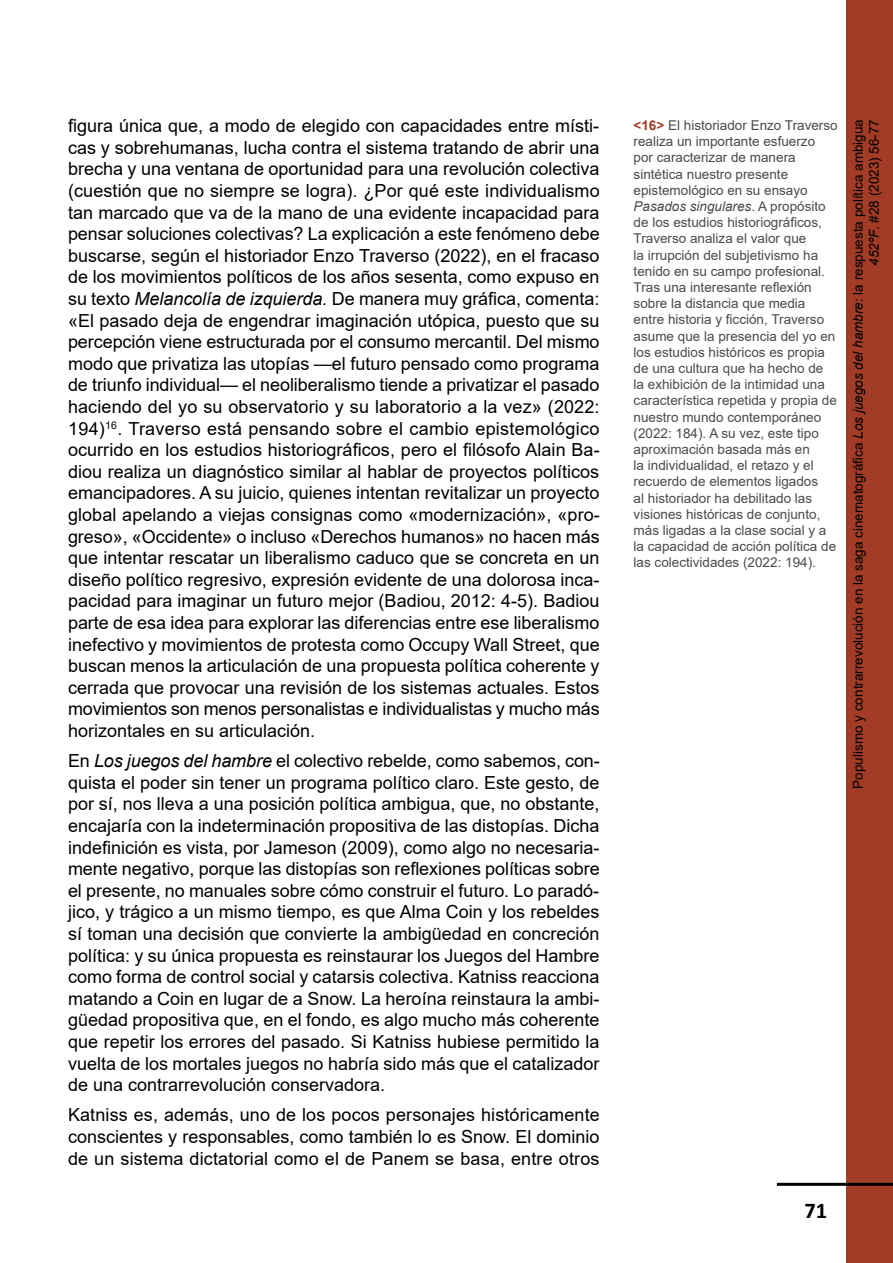
<style>
.page{position:relative;width:893px;height:1263px;background:#fff}
.page>*{position:absolute;margin:0;border:0;box-sizing:border-box;transform-origin:0 0}
.t1{font:700 22.5px "Calibri";color:#000}
.t2{font:18px/21.6px "Arial";color:#000;text-align:justify}
.t3{font:13.5px/16.2px "Arial";color:#4a4a49}
.t4{font:13.5px/16.2px "Arial";color:#000;text-align:right}
.s1{font-style:italic}
.s2{font-weight:700;color:#a23c26}
</style>
<div class="page">
<div style="left:846px;top:0;width:47px;height:1263px;background:#a23c26"></div>
<hr style="left:777px;top:1183px;width:116px;height:3px;background:#000">
<p class="t2" style="left:68px;top:115px;width:533px">figura única que, a modo de elegido con capacidades entre místi&shy;cas y sobrehumanas, lucha contra el sistema tratando de abrir una brecha y una ventana de oportunidad para una revolución colectiva (cuestión que no siempre se logra). ¿Por qué este individualismo tan marcado que va de la mano de una evidente incapacidad para pensar soluciones colectivas? La explicación a este fenómeno debe buscarse, según el historiador Enzo Traverso (2022), en el fracaso de los movimientos políticos de los años sesenta, como expuso en su texto <span class="s1">Melancolía de izquierda.</span> De manera muy gráfica, comenta: «El pasado deja de engendrar imaginación utópica, puesto que su percepción viene estructurada por el consumo mercantil. Del mismo modo que privatiza las utopías —el futuro pensado como programa de triunfo individual— el neoliberalismo tiende a privatizar el pasado haciendo del yo su observatorio y su laboratorio a la vez» (2022:<br>194)<sup>16</sup>. Traverso está pensando sobre el cambio epistemológico ocurrido en los estudios historiográficos, pero el filósofo Alain Ba&shy;diou realiza un diagnóstico similar al hablar de proyectos políticos emancipadores. A su juicio, quienes intentan revitalizar un proyecto global apelando a viejas consignas como «modernización», «pro&shy;greso», «Occidente» o incluso «Derechos humanos» no hacen más que intentar rescatar un liberalismo caduco que se concreta en un diseño político regresivo, expresión evidente de una dolorosa inca&shy;pacidad para imaginar un futuro mejor (Badiou, 2012: 4-5). Badiou parte de esa idea para explorar las diferencias entre ese liberalismo inefectivo y movimientos de protesta como Occupy Wall Street, que buscan menos la articulación de una propuesta política coherente y cerrada que provocar una revisión de los sistemas actuales. Estos movimientos son menos personalistas e individualistas y mucho más horizontales en su articulación.</p>
<p class="t2" style="left:68px;top:750px;width:533px">En <span class="s1">Los juegos del hambre</span> el colectivo rebelde, como sabemos, con&shy;quista el poder sin tener un programa político claro. Este gesto, de por sí, nos lleva a una posición política ambigua, que, no obstante, encajaría con la indeterminación propositiva de las distopías. Dicha indefinición es vista, por Jameson (2009), como algo no necesaria&shy;mente negativo, porque las distopías son reflexiones políticas sobre el presente, no manuales sobre cómo construir el futuro. Lo paradó&shy;jico, y trágico a un mismo tiempo, es que Alma Coin y los rebeldes sí toman una decisión que convierte la ambigüedad en concreción política: y su única propuesta es reinstaurar los Juegos del Hambre como forma de control social y catarsis colectiva. Katniss reacciona matando a Coin en lugar de a Snow. La heroína reinstaura la ambi&shy;güedad propositiva que, en el fondo, es algo mucho más coherente que repetir los errores del pasado. Si Katniss hubiese permitido la vuelta de los mortales juegos no habría sido más que el catalizador de una contrarrevolución conservadora.</p>
<p class="t2" style="left:68px;top:1104px;width:533px">Katniss es, además, uno de los pocos personajes históricamente conscientes y responsables, como también lo es Snow. El dominio de un sistema dictatorial como el de Panem se basa, entre otros</p>
<p class="t3" style="left:634px;top:117px;width:206px"><span class="s2">&lt;16&gt;</span> El historiador Enzo Traverso realiza un importante esfuerzo por caracterizar de manera sintética nuestro presente epistemológico en su ensayo<br><span class="s1">Pasados singulares</span>. A propósito de los estudios historiográficos,<br>Traverso analiza el valor que<br>la irrupción del subjetivismo ha tenido en su campo profesional.<br>Tras una interesante reflexión sobre la distancia que media entre historia y ficción, Traverso asume que la presencia del yo en los estudios históricos es propia de una cultura que ha hecho de<br>la exhibición de la intimidad una característica repetida y propia de nuestro mundo contemporáneo (2022: 184). A su vez, este tipo aproximación basada más en<br>la individualidad, el retazo y el recuerdo de elementos ligados<br>al historiador ha debilitado las visiones históricas de conjunto, más ligadas a la clase social y a la capacidad de acción política de las colectividades (2022: 194).</p>
<p class="t4" style="left:850px;top:788px;width:671px;rotate:-90deg">Populismo y contrarrevolución en la saga cinematográfica <span class="s1">Los juegos del hambre</span>: la respuesta política ambigua<br><span class="s1">452ºF</span>. #28 (2023) 56-77</p>
<p class="t1" style="left:804px;top:1195px;width:24px">71</p>
</div>
